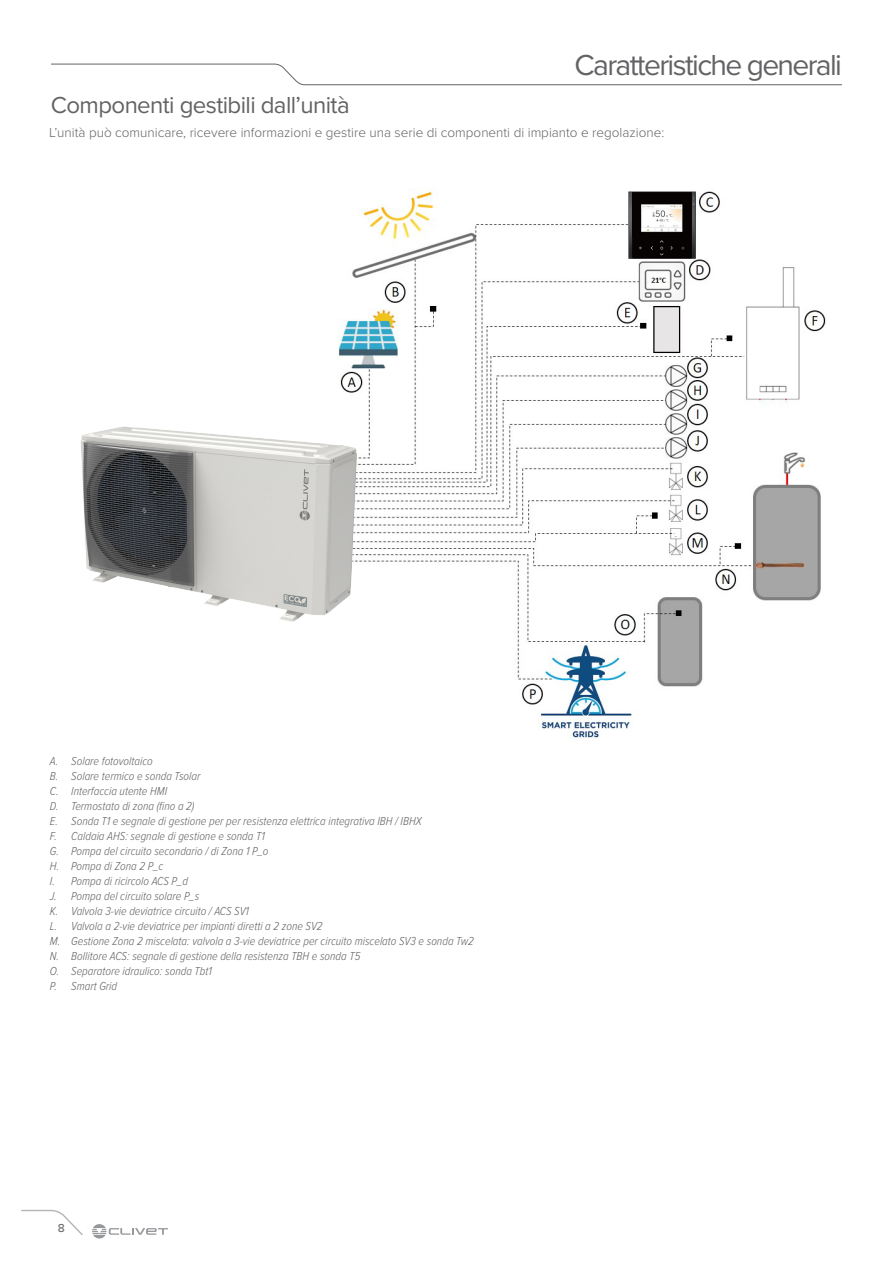
<style>
.page{position:relative;width:893px;height:1263px;background:#fff}
.page>*{position:absolute;margin:0;border:0;box-sizing:border-box;transform-origin:0 0}
.t1{font:30px "Proxima Nova";letter-spacing:-.055em;color:#636366}
.Titolo2Liv{font:24px "Proxima Nova";letter-spacing:-.025em;color:#636366}
.Testo_base{font:300 13.5px "Proxima Nova";color:#636366}
.t2{font:italic 300 12px "Proxima Nova Cond";color:#636366}
.t3{font:500 12px "Proxima Nova";color:#6c6d70}
</style>
<div class="page">
<svg style="left:21px;top:1209px;width:62px;height:26px"></svg>
<svg style="left:92px;top:1224px;width:76px;height:14px"></svg>
<svg style="left:51px;top:63px;width:791px;height:22px"></svg>
<img style="left:338px;top:188px;width:488px;height:552px">
<img style="left:628px;top:191px;width:68px;height:67px">
<img style="left:81px;top:364px;width:353px;height:321px">
<p class="Titolo2Liv" style="left:51px;top:87px;width:300px">Componenti gestibili dall’unità</p>
<h1 class="t1" style="left:575px;top:42px;width:269px">Caratteristiche generali</h1>
<p class="Testo_base" style="left:49px;top:123px;width:617px">L’unità può comunicare, ricevere informazioni e gestire una serie di componenti di impianto e regolazione:</p>
<p class="t2" style="left:50px;top:752px;width:104px">A. Solare fotovoltaico</p>
<p class="t2" style="left:50px;top:767px;width:152px">B. Solare termico e sonda Tsolar</p>
<p class="t2" style="left:50px;top:782px;width:119px">C. Interfaccia utente HMI</p>
<p class="t2" style="left:50px;top:797px;width:146px">D. Termostato di zona (fino a 2)</p>
<p class="t2" style="left:50px;top:812px;width:373px">E. Sonda T1 e segnale di gestione per per resistenza elettrica integrativa IBH / IBHX</p>
<p class="t2" style="left:50px;top:827px;width:216px">F. Caldaia AHS: segnale di gestione e sonda T1</p>
<p class="t2" style="left:50px;top:842px;width:220px">G. Pompa del circuito secondario / di Zona 1 P_o</p>
<p class="t2" style="left:50px;top:857px;width:115px">H. Pompa di Zona 2 P_c</p>
<p class="t2" style="left:50px;top:872px;width:139px">I. Pompa di ricircolo ACS P_d</p>
<p class="t2" style="left:50px;top:887px;width:151px">J. Pompa del circuito solare P_s</p>
<p class="t2" style="left:50px;top:902px;width:201px">K. Valvola 3-vie deviatrice circuito / ACS SV1</p>
<p class="t2" style="left:50px;top:917px;width:274px">L. Valvola a 2-vie deviatrice per impianti diretti a 2 zone SV2</p>
<p class="t2" style="left:50px;top:932px;width:425px">M. Gestione Zona 2 miscelata: valvola a 3-vie deviatrice per circuito miscelato SV3 e sonda Tw2</p>
<p class="t2" style="left:50px;top:947px;width:312px">N. Bollitore ACS: segnale di gestione della resistenza TBH e sonda T5</p>
<p class="t2" style="left:50px;top:962px;width:163px">O. Separatore idraulico: sonda Tbt1</p>
<p class="t2" style="left:50px;top:977px;width:69px">P. Smart Grid</p>
<p class="t3" style="left:58px;top:1219px;width:9px">8</p>
</div>
